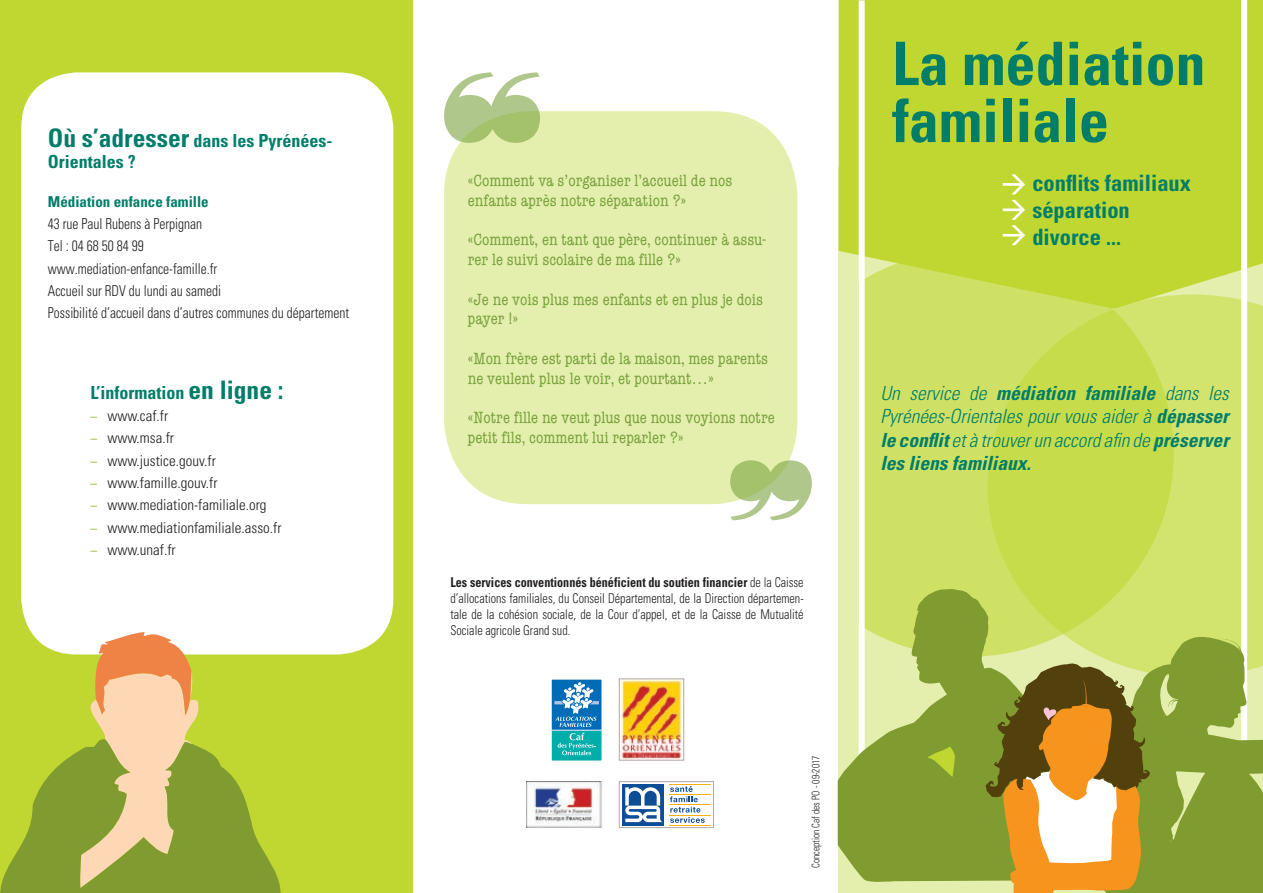
<style>
.page{position:relative;width:1263px;height:893px;background:#fff}
.page>*{position:absolute;margin:0;border:0;box-sizing:border-box;transform-origin:0 0}
.t1{font:700 condensed 60px "Univers LT Std";color:#007e6a}
.t2{font:700 condensed 22.5px/27px "Univers LT Std";color:#007e6a}
.t3{font:italic 300 condensed 19.5px/23.4px "Univers LT Std";color:#007e6a;text-align:justify}
.t4{font:700 condensed 18px "Univers LT Std";color:#007e6a}
.t5{font:condensed 16.5px/19.8px "American Typewriter Std";color:#7aa33f}
.t6{font:300 condensed 15px/22.2px "Univers LT Std";color:#231f20;scale:.9 1}
.t7{font:300 condensed 15px "Univers LT Std";color:#231f20}
.t8{font:700 condensed 15px "Univers LT Std";color:#007e6a}
.t9{font:300 condensed 13.5px/16.2px "Univers LT Std";color:#231f20;text-align:justify;scale:.9 1}
.t10{font:300 condensed 10.5px "Univers LT Std";color:#231f20;scale:.9 1}
.s1{font-size:25.5px}
.s2{font-family:"Geneva Nrw";font-weight:400;font-stretch:normal;font-size:13.5px;color:#91c33e}
.s3{font-weight:700}
</style>
<div class="page">
<div style="left:0;top:0;width:412px;height:893px;background:#bfd730"></div>
<div style="left:21px;top:72px;width:372px;height:582px;background:#fff;border-radius:55px"></div>
<div style="left:444px;top:111px;width:353px;height:393px;background:#e5efad;border-radius:84px"></div>
<div style="left:839px;top:0;width:424px;height:167px;background:#bfd730"></div>
<svg style="left:838px;top:167px;width:425px;height:726px;background:#c6db49"></svg>
<svg style="left:858px;top:250px;width:316px;height:338px;background:#ccdf5c"></svg>
<svg style="left:988px;top:294px;width:275px;height:295px;background:#ccdf5a"></svg>
<div style="left:859px;top:0;width:6px;height:854px;background:#fff"></div>
<div style="left:1241px;top:0;width:6px;height:853px;background:#fff"></div>
<img style="left:527px;top:781px;width:75px;height:46px">
<svg style="left:838px;top:588px;width:229px;height:295px;background:#b5c86f"></svg>
<svg style="left:917px;top:589px;width:346px;height:304px;background:#a7ab4a"></svg>
<svg style="left:1003px;top:174px;width:22px;height:20px"></svg>
<svg style="left:1003px;top:200px;width:22px;height:45px"></svg>
<svg style="left:444px;top:72px;width:96px;height:71px"></svg>
<svg style="left:730px;top:460px;width:82px;height:60px"></svg>
<div style="left:551px;top:706px;width:51px;height:55px;background:#00ada8"></div>
<div style="left:551px;top:679px;width:51px;height:51px;background:#006bb7"></div>
<div style="left:551px;top:679px;width:51px;height:51px;border:1px solid #fff"></div>
<svg style="left:554px;top:682px;width:45px;height:73px"></svg>
<img style="left:621px;top:681px;width:61px;height:77px">
<div style="left:619px;top:679px;width:65px;height:81px;border:1px solid #b1a8a4"></div>
<svg style="left:670px;top:786px;width:35px;height:37px"></svg>
<hr style="left:669px;top:784px;width:42px;height:1px;background:#fcaf17">
<hr style="left:669px;top:794px;width:42px;height:1px;background:#fcaf17">
<hr style="left:669px;top:804px;width:42px;height:1px;background:#fcaf17">
<hr style="left:669px;top:815px;width:42px;height:1px;background:#fcaf17">
<hr style="left:669px;top:825px;width:42px;height:1px;background:#fcaf17">
<div style="left:622px;top:784px;width:42px;height:41px;background:#0e4e96"></div>
<svg style="left:625px;top:787px;width:37px;height:35px"></svg>
<div style="left:619px;top:781px;width:95px;height:47px;border:1px solid #b1a8a4"></div>
<svg style="left:0;top:631px;width:290px;height:262px"></svg>
<p class="t4" style="left:48px;top:129px;width:286px"><span class="s1">Où s’adresser</span> dans les Pyrénées-</p>
<p class="t4" style="left:48px;top:151px;width:89px">Orientales ?</p>
<p class="t8" style="left:48px;top:192px;width:162px">Médiation enfance famille</p>
<p class="t6" style="left:48px;top:213px;width:336px">43 rue Paul Rubens à Perpignan<br>Tel : 04 68 50 84 99<br>www.mediation-enfance-famille.fr<br>Accueil sur RDV du lundi au samedi<br>Possibilité d’accueil dans d’autres communes du département</p>
<p class="t4" style="left:90px;top:382px;width:195px">L’information <span class="s1">en ligne :</span></p>
<p class="t7" style="left:90px;top:407px;width:79px"><span class="s2">–</span> www.caf.fr</p>
<p class="t7" style="left:90px;top:429px;width:85px"><span class="s2">–</span> www.msa.fr</p>
<p class="t7" style="left:90px;top:451px;width:127px"><span class="s2">–</span> www.justice.gouv.fr</p>
<p class="t7" style="left:90px;top:474px;width:129px"><span class="s2">–</span> www.famille.gouv.fr</p>
<p class="t7" style="left:90px;top:496px;width:178px"><span class="s2">–</span> www.mediation-familiale.org</p>
<p class="t7" style="left:90px;top:518px;width:193px"><span class="s2">–</span> www.mediationfamiliale.asso.fr</p>
<p class="t7" style="left:90px;top:540px;width:87px"><span class="s2">–</span> www.unaf.fr</p>
<p class="t5" style="left:468px;top:171px;width:266px">«Comment va s’organiser l’accueil de nos enfants après notre séparation ?»</p>
<p class="t5" style="left:468px;top:230px;width:300px">«Comment, en tant que père, continuer à assu&shy;rer le suivi scolaire de ma fille ?»</p>
<p class="t5" style="left:468px;top:289px;width:297px">«Je ne vois plus mes enfants et en plus je dois payer !»</p>
<p class="t5" style="left:468px;top:349px;width:302px">«Mon frère est parti de la maison, mes parents ne veulent plus le voir, et pourtant…»</p>
<p class="t5" style="left:468px;top:408px;width:309px">«Notre fille ne veut plus que nous voyions notre petit fils, comment lui reparler ?»</p>
<p class="t9" style="left:450px;top:574px;width:394px"><span class="s3">Les services conventionnés bénéficient du soutien financier</span> de la Caisse d’allocations familiales, du Conseil Départemental, de la Direction départemen&shy;tale de la cohésion sociale, de la Cour d’appel, et de la Caisse de Mutualité Sociale agricole Grand sud.</p>
<p class="t10" style="left:809px;top:868px;width:126px;rotate:-90deg">Conception Caf des PO - 09-2017</p>
<h1 class="t1" style="left:892px;top:27px;width:315px">La médiation</h1>
<h1 class="t1" style="left:892px;top:84px;width:218px">familiale</h1>
<h2 class="t2" style="left:1032px;top:169px;width:160px">conflits familiaux séparation divorce ...</h2>
<p class="t3" style="left:880px;top:382px;width:350px">Un service de <span class="s3">médiation familiale</span> dans les Pyrénées-Orientales pour vous aider à <span class="s3">dépasser le conflit</span> et à trouver un accord afin de <span class="s3">préserver les liens familiaux.</span></p>
</div>
